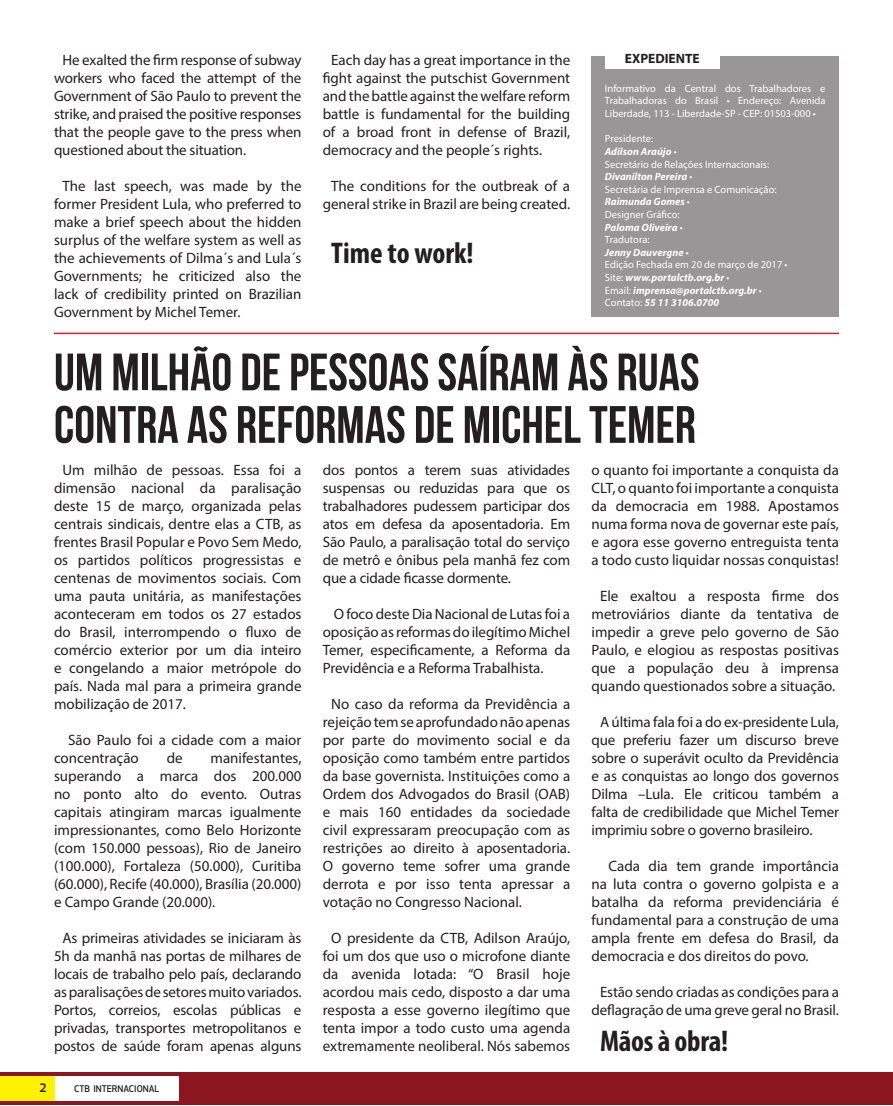
<style>
.page{position:relative;width:893px;height:1106px;background:#fff}
.page>*{position:absolute;margin:0;border:0;box-sizing:border-box;transform-origin:0 0}
.t1{font:52.5px "Bebas Neue";color:#231f20}
.t2{font:700 condensed 30px "Myriad Pro";letter-spacing:-.005em;color:#231f20}
.t3{font:15px/18px "Myriad Pro";color:#231f20;text-align:justify}
.t4{font:700 13.5px "Myriad Pro";color:#231f20}
.t5{font:500 13.5px "Apex New";color:#231f20}
.t6{font:10.5px/12.6px "Myriad Pro";color:#fff;text-align:justify}
.t7{font:italic 700 10.5px "Myriad Pro";color:#fff}
.t8{font:500 9px "Apex New";color:#231f20}
.s1{font-weight:400;font-style:normal}
</style>
<div class="page">
<div style="left:0;top:1071px;width:893px;height:33px;background:#8c1720"></div>
<div style="left:591px;top:57px;width:248px;height:260px;background:#989696"></div>
<div style="left:0;top:1076px;width:54px;height:24px;background:#fff101"></div>
<div style="left:55px;top:1076px;width:124px;height:24px;background:#fff"></div>
<div style="left:605px;top:37px;width:115px;height:31px;background:#fff"></div>
<hr style="left:54px;top:332px;width:785px;height:2px;background:#d1232a">
<p class="t3" style="left:54px;top:51px;width:249px;text-indent:9px">He exalted the firm response of subway workers who faced the attempt of the Government of São Paulo to prevent the strike, and praised the positive responses that the people gave to the press when questioned about the situation.</p>
<p class="t3" style="left:54px;top:177px;width:249px;text-indent:9px">The last speech, was made by the former President Lula, who preferred to make a brief speech about the hidden surplus of the welfare system as well as the achievements of Dilma´s and Lula´s Governments; he criticized also the lack of credibility printed on Brazilian Government by Michel Temer.</p>
<p class="t3" style="left:323px;top:51px;width:249px;text-indent:9px">Each day has a great importance in the fight against the putschist Government and the battle against the welfare reform battle is fundamental for the building of a broad front in defense of Brazil, democracy and the people´s rights.</p>
<p class="t3" style="left:323px;top:177px;width:249px;text-align:center">The conditions for the outbreak of a general strike in Brazil are being created.</p>
<p class="t2" style="left:331px;top:235px;width:144px">Time to work!</p>
<p class="t4" style="left:625px;top:50px;width:76px">EXPEDIENTE</p>
<p class="t6" style="left:605px;top:82px;width:222px">Informativo da Central dos Trabalhadores e Trabalhadoras do Brasil • Endereço: Avenida Liberdade, 113 - Liberdade-SP - CEP: 01503-000 •</p>
<p class="t6" style="left:605px;top:132px;width:50px">Presidente:</p>
<p class="t7" style="left:605px;top:144px;width:73px">Adilson Araújo <span class="s1">•</span></p>
<p class="t6" style="left:605px;top:157px;width:166px">Secretário de Relações Internacionais:</p>
<p class="t7" style="left:605px;top:170px;width:89px">Divanilton Pereira <span class="s1">•</span></p>
<p class="t6" style="left:605px;top:183px;width:173px">Secretária de Imprensa e Comunicação:</p>
<p class="t7" style="left:605px;top:195px;width:86px">Raimunda Gomes <span class="s1">•</span></p>
<p class="t6" style="left:605px;top:208px;width:76px">Designer Gráfico:</p>
<p class="t7" style="left:605px;top:220px;width:79px">Paloma Oliveira <span class="s1">•</span></p>
<p class="t6" style="left:605px;top:233px;width:46px">Tradutora:</p>
<p class="t7" style="left:605px;top:245px;width:85px">Jenny Dauvergne <span class="s1">•</span></p>
<p class="t6" style="left:605px;top:258px;width:184px">Edição Fechada em 20 de março de 2017 •</p>
<p class="t7" style="left:605px;top:270px;width:126px"><span class="s1">Site:</span> www.portalctb.org.br <span class="s1">•</span></p>
<p class="t7" style="left:605px;top:283px;width:158px"><span class="s1">Email:</span> imprensa@portalctb.org.br <span class="s1">•</span></p>
<p class="t7" style="left:605px;top:296px;width:116px"><span class="s1">Contato:</span> 55 11 3106.0700</p>
<p class="t1" style="left:54px;top:343px;width:647px">UM MILHÃO DE PESSOAS SAÍRAM ÀS RUAS</p>
<p class="t1" style="left:54px;top:396px;width:643px">CONTRA AS REFORMAS DE MICHEL TEMER</p>
<p class="t3" style="left:54px;top:460px;width:249px;text-indent:9px">Um milhão de pessoas. Essa foi a dimensão nacional da paralisação deste 15 de março, organizada pelas centrais sindicais, dentre elas a CTB, as frentes Brasil Popular e Povo Sem Medo, os partidos políticos progressistas e centenas de movimentos sociais. Com uma pauta unitária, as manifestações aconteceram em todos os 27 estados do Brasil, interrompendo o fluxo de comércio exterior por um dia inteiro e congelando a maior metrópole do país. Nada mal para a primeira grande mobilização de 2017.</p>
<p class="t3" style="left:54px;top:730px;width:249px;text-indent:14px">São Paulo foi a cidade com a maior concentração</p>
<p class="t3" style="left:591px;top:460px;width:249px">o quanto foi importante a conquista da CLT, o quanto foi importante a conquista da democracia em 1988. Apostamos numa forma nova de governar este país, e agora esse governo entreguista tenta a todo custo liquidar nossas conquistas!</p>
<p class="t3" style="left:591px;top:586px;width:249px;text-align:center">Ele exaltou a resposta firme dos metroviários diante da tentativa de impedir a greve pelo governo de São Paulo, e elogiou as respostas positivas que a população deu à imprensa quando questionados sobre a situação.</p>
<p class="t3" style="left:591px;top:712px;width:249px;text-indent:9px">A última fala foi a do ex-presidente Lula, que preferiu fazer um discurso breve sobre o superávit oculto da Previdência e as conquistas ao longo dos governos Dilma –Lula. Ele criticou também a falta de credibilidade que Michel Temer imprimiu sobre o governo brasileiro.</p>
<p class="t3" style="left:591px;top:856px;width:249px;text-indent:17px">Cada dia tem grande importância na luta contra o governo golpista e a batalha da reforma previdenciária é fundamental para a construção de uma ampla frente em defesa do Brasil, da democracia e dos direitos do povo.</p>
<p class="t3" style="left:591px;top:982px;width:249px;text-align:center">Estão sendo criadas as condições para a deflagração de uma greve geral no Brasil.</p>
<p class="t2" style="left:600px;top:1022px;width:130px">Mãos à obra!</p>
<p class="t3" style="left:323px;top:460px;width:249px">dos pontos a terem suas atividades suspensas ou reduzidas para que os trabalhadores pudessem participar dos atos em defesa da aposentadoria. Em São Paulo, a paralisação total do serviço de metrô e ônibus pela manhã fez com que a cidade ficasse dormente.</p>
<p class="t3" style="left:323px;top:604px;width:249px;text-indent:11px">O foco deste Dia Nacional de Lutas foi a oposição as reformas do ilegítimo Michel Temer, especificamente, a Reforma da Previdência e a Reforma Trabalhista.</p>
<p class="t3" style="left:323px;top:694px;width:249px;text-indent:9px">No caso da reforma da Previdência a rejeição tem se aprofundado não apenas por parte do movimento social e da oposição como também entre partidos da base governista. Instituições como a Ordem dos Advogados do Brasil (OAB) e mais 160 entidades da sociedade civil expressaram preocupação com as restrições ao direito à aposentadoria.<br>O governo teme sofrer uma grande derrota e por isso tenta apressar a votação no Congresso Nacional.</p>
<p class="t3" style="left:323px;top:928px;width:249px;text-align:center">O presidente da CTB, Adilson Araújo, foi um dos que uso o microfone diante da avenida lotada: “O Brasil hoje acordou mais cedo, disposto a dar uma resposta a esse governo ilegítimo que tenta impor a todo custo uma agenda extremamente neoliberal. Nós sabemos</p>
<p class="t3" style="left:54px;top:748px;width:249px;text-indent:157px">manifestantes, superando a marca dos 200.000 no ponto alto do evento. Outras capitais atingiram marcas igualmente impressionantes, como Belo Horizonte (com 150.000 pessoas), Rio de Janeiro (100.000), Fortaleza (50.000), Curitiba (60.000), Recife (40.000), Brasília (20.000) e Campo Grande (20.000).</p>
<p class="t3" style="left:54px;top:928px;width:249px;text-align:center">As primeiras atividades se iniciaram às 5h da manhã nas portas de milhares de locais de trabalho pelo país, declarando as paralisações de setores muito variados.<br>Portos, correios, escolas públicas e privadas, transportes metropolitanos e postos de saúde foram apenas alguns</p>
<p class="t3" style="left:167px;top:748px;width:17px">de</p>
<p class="t5" style="left:40px;top:1078px;width:9px">2</p>
<p class="t8" style="left:74px;top:1082px;width:86px">CTB INTERNACIONAL</p>
</div>
